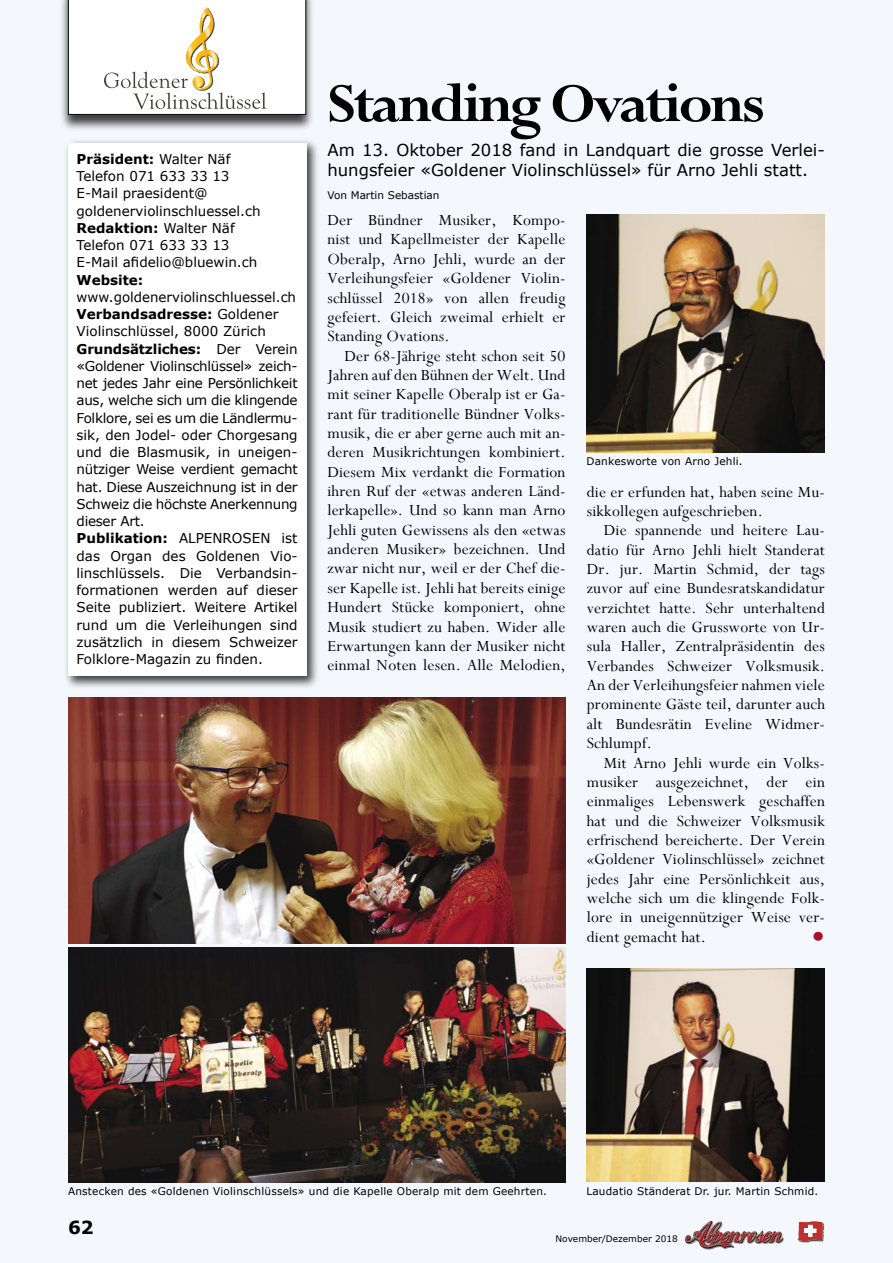
<style>
.page{position:relative;width:893px;height:1263px;background:#f4f7fb}
.page>*{position:absolute;margin:0;border:0;box-sizing:border-box;transform-origin:0 0}
.t1{font:700 60.3px "Perpetua";letter-spacing:-.05em;color:#000;scale:1.04 1}
.imalign_left{font:20.4px "Verdana";color:#a9122a;scale:1.05 1}
.t2{font:700 18px "Verdana";color:#000}
.imalign_left-2{font:17.4px/19.4px "Perpetua";letter-spacing:.01em;color:#000;text-align:justify}
.t3{font:16.5px/20.2px "Verdana";color:#000}
.Lead{font:13.5px/17.2px "Verdana";color:#000;text-align:justify}
.Lead-2{font:700 13.5px "Verdana";color:#000}
.t4{font:10.5px "Verdana";letter-spacing:.02em;color:#000}
.t5{font:10.5px "Verdana";color:#000}
.t6{font:9px "Verdana";color:#000}
.s1{font-weight:400}
.s2{font-weight:700}
</style>
<div class="page">
<img style="left:699px;top:1221px;width:77px;height:12px">
<img style="left:798px;top:1223px;width:27px;height:20px">
<svg style="left:798px;top:1221px;width:25px;height:20px"></svg>
<div style="left:59px;top:0;width:256px;height:133px;background:#000;opacity:.75"></div>
<svg style="left:68px;top:0;width:238px;height:115px"></svg>
<div style="left:63px;top:138px;width:257px;height:552px;background:#000;opacity:.75"></div>
<div style="left:68px;top:143px;width:238px;height:533px;background:#fff"></div>
<img style="left:68px;top:697px;width:497px;height:246px">
<img style="left:586px;top:214px;width:238px;height:239px">
<img style="left:68px;top:948px;width:497px;height:235px">
<img style="left:586px;top:969px;width:238px;height:213px">
<p class="Lead-2" style="left:77px;top:149px;width:155px">Präsident: <span class="s1">Walter Näf</span></p>
<p class="Lead" style="left:77px;top:167px;width:155px">Telefon 071 633 33 13</p>
<p class="Lead" style="left:77px;top:185px;width:132px">E-Mail praesident@</p>
<p class="Lead" style="left:77px;top:202px;width:186px">goldenerviolinschluessel.ch</p>
<p class="Lead-2" style="left:77px;top:218px;width:160px">Redaktion: <span class="s1">Walter Näf</span></p>
<p class="Lead" style="left:77px;top:236px;width:155px">Telefon 071 633 33 13</p>
<p class="Lead" style="left:77px;top:254px;width:182px">E-Mail afidelio@bluewin.ch</p>
<p class="Lead-2" style="left:77px;top:270px;width:68px">Website:</p>
<p class="Lead" style="left:77px;top:288px;width:221px">www.goldenerviolinschluessel.ch</p>
<p class="Lead-2" style="left:77px;top:305px;width:203px">Verbandsadresse: <span class="s1">Goldener</span></p>
<p class="Lead" style="left:77px;top:323px;width:191px">Violinschlüssel, 8000 Zürich</p>
<p class="Lead" style="left:77px;top:340px;width:223px"><span class="s2">Grundsätzliches:</span> Der Verein «Goldener Violinschlüssel» zeich&shy;net jedes Jahr eine Persönlichkeit aus, welche sich um die klingende Folklore, sei es um die Ländlermu&shy;sik, den Jodel- oder Chorgesang und die Blasmusik, in uneigen&shy;nütziger Weise verdient gemacht hat. Diese Auszeichnung ist in der Schweiz die höchste Anerkennung dieser Art.</p>
<p class="Lead" style="left:77px;top:530px;width:223px"><span class="s2">Publikation:</span> ALPENROSEN ist das Organ des Goldenen Vio&shy;linschlüssels. Die Verbandsin&shy;formationen werden auf dieser Seite publiziert. Weitere Artikel rund um die Verleihungen sind zusätzlich in diesem Schweizer Folklore-Magazin zu finden.</p>
<p class="t1" style="left:327px;top:66px;width:422px">Standing Ovations</p>
<p class="t3" style="left:327px;top:139px;width:499px">Am 13. Oktober 2018 fand in Landquart die grosse Verlei&shy;hungsfeier «Goldener Violinschlüssel» für Arno Jehli statt.</p>
<p class="t5" style="left:327px;top:188px;width:114px">Von Martin Sebastian</p>
<p class="imalign_left-2" style="left:327px;top:210px;width:240px">Der Bündner Musiker, Kompo&shy;nist und Kapellmeister der Kapelle Oberalp, Arno Jehli, wurde an der Verleihungsfeier «Goldener Violin&shy;schlüssel 2018» von allen freudig gefeiert. Gleich zweimal erhielt er Standing Ovations.</p>
<p class="imalign_left-2" style="left:327px;top:346px;width:240px;text-indent:17px">Der 68-Jährige steht schon seit 50<br>Jahren auf den Bühnen der Welt. Und mit seiner Kapelle Oberalp ist er Ga&shy;rant für traditionelle Bündner Volks&shy;musik, die er aber gerne auch mit an&shy;deren Musikrichtungen kombiniert.<br>Diesem Mix verdankt die Formation ihren Ruf der «etwas anderen Länd&shy;lerkapelle». Und so kann man Arno Jehli guten Gewissens als den «etwas anderen Musiker» bezeichnen. Und zwar nicht nur, weil er der Chef die&shy;ser Kapelle ist. Jehli hat bereits einige Hundert Stücke komponiert, ohne Musik studiert zu haben. Wider alle Erwartungen kann der Musiker nicht einmal Noten lesen. Alle Melodien,</p>
<p class="t4" style="left:586px;top:454px;width:158px">Dankesworte von Arno Jehli.</p>
<p class="imalign_left-2" style="left:587px;top:481px;width:240px">die er erfunden hat, haben seine Mu&shy;sikkollegen aufgeschrieben.</p>
<p class="imalign_left-2" style="left:587px;top:520px;width:240px;text-indent:17px">Die spannende und heitere Lau&shy;datio für Arno Jehli hielt Standerat Dr. jur. Martin Schmid, der tags zuvor auf eine Bundesratskandidatur verzichtet hatte. Sehr unterhaltend waren auch die Grussworte von Ur&shy;sula Haller, Zentralpräsidentin des Verbandes Schweizer Volksmusik.<br>An der Verleihungsfeier nahmen viele prominente Gäste teil, darunter auch alt Bundesrätin Eveline Widmer-Schlumpf.</p>
<p class="imalign_left-2" style="left:587px;top:752px;width:240px;text-indent:17px">Mit Arno Jehli wurde ein Volks&shy;musiker ausgezeichnet, der ein einmaliges Lebenswerk geschaffen hat und die Schweizer Volksmusik erfrischend bereicherte. Der Verein «Goldener Violinschlüssel» zeichnet jedes Jahr eine Persönlichkeit aus, welche sich um die klingende Folk&shy;lore in uneigennütziger Weise ver&shy;dient gemacht hat.</p>
<p class="imalign_left" style="left:812px;top:920px;width:14px">●</p>
<p class="t4" style="left:68px;top:1184px;width:480px">Anstecken des «Goldenen Violinschlüssels» und die Kapelle Oberalp mit dem Geehrten.</p>
<p class="t4" style="left:586px;top:1183px;width:233px">Laudatio Ständerat Dr. jur. Martin Schmid.</p>
<p class="t2" style="left:68px;top:1215px;width:27px">62</p>
<p class="t6" style="left:556px;top:1233px;width:124px">November/Dezember 2018</p>
</div>
